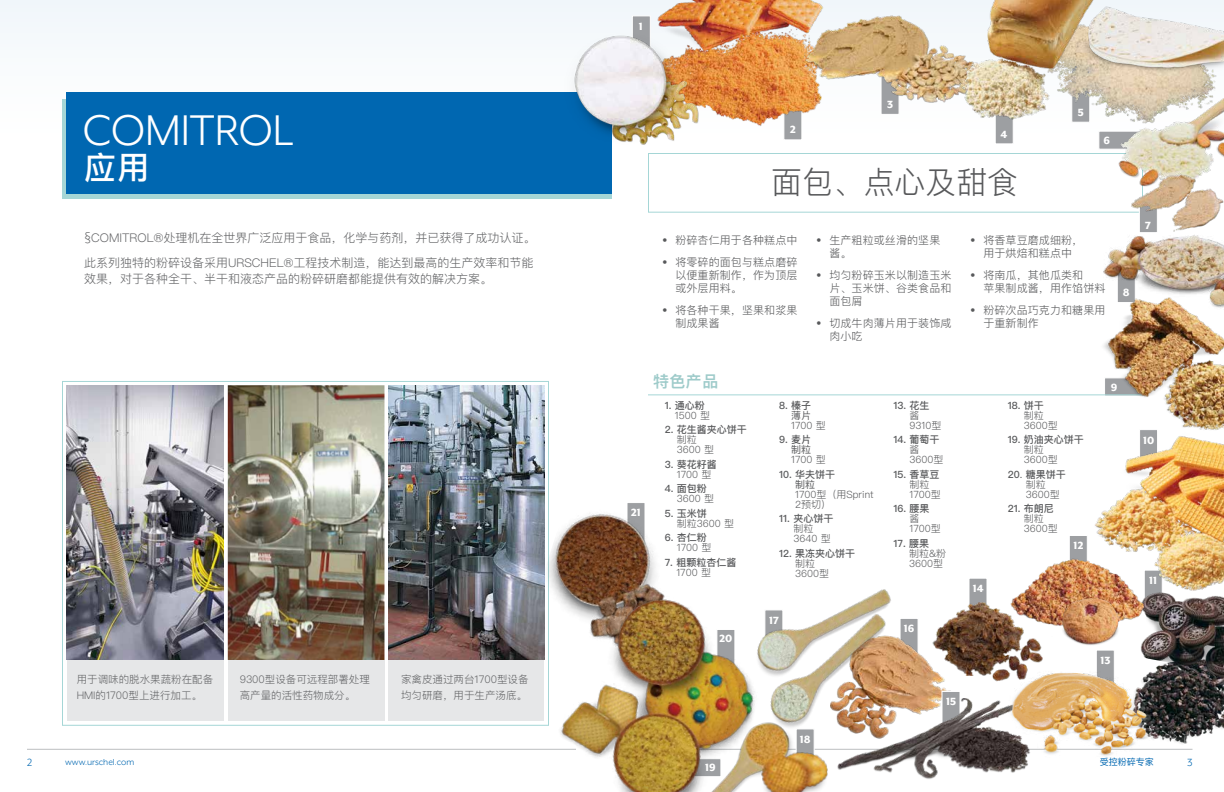
<style>
.page{position:relative;width:1224px;height:792px;background:#fff}
.page>*{position:absolute;margin:0;border:0;box-sizing:border-box;transform-origin:0 0}
.t1{font:49.5px "Mr Eaves XL Mod OT";color:#fff}
.t2{font:500 32px "Ping Fang SC";color:#fff}
.t3{font:300 30.9px "Ping Fang SC";color:#58595b}
.t4{font:600 16px "Ping Fang SC";color:#9ecbca}
.t5{font:300 12px/25px "Ping Fang SC";color:#636466}
.t6{font:800 12px "Mr Eaves XL Mod OT";color:#fff}
.t7{font:12px "Mr Eaves XL Mod OT";color:#0067b1}
.t8{font:300 11px/13px "Ping Fang SC";letter-spacing:.01em;color:#58595b}
.t9{font:300 10.5px/16px "Ping Fang SC";color:#636466}
.t10{font:300 10px/10px "Ping Fang SC";color:#58595b}
.t11{font:500 10px "Ping Fang SC";color:#58595b}
.t12{font:10px "Mr Eaves XL Mod OT";color:#0067b1}
.t13{font:10px "Ping Fang SC";color:#58595b}
.t14{font:9px "Ping Fang SC";color:#0067b1}
.s1{font-weight:500}
.s2{font-weight:400}
</style>
<div class="page">
<div style="left:0;top:0;width:1224px;height:202px;background:#fafcfd"></div>
<div style="left:783px;top:83px;width:19px;height:57px;background:#9d9fa2;border:1px solid #fff"></div>
<div style="left:995px;top:87px;width:19px;height:57px;background:#9d9fa2;border:1px solid #fff"></div>
<div style="left:968px;top:578px;width:20px;height:41px;background:#9d9fa2;border:1px solid #fff"></div>
<div style="left:900px;top:618px;width:19px;height:49px;background:#9d9fa2;border:1px solid #fff"></div>
<img style="left:1152px;top:678px;width:72px;height:72px">
<img style="left:1140px;top:598px;width:84px;height:80px">
<div style="left:1069px;top:535px;width:19px;height:50px;background:#9d9fa2;border:1px solid #fff"></div>
<img style="left:982px;top:558px;width:169px;height:84px">
<img style="left:1042px;top:583px;width:97px;height:62px">
<hr style="left:644px;top:749px;width:548px;height:1px;background:#bcbec0">
<img style="left:1085px;top:438px;width:139px;height:160px">
<hr style="left:27px;top:749px;width:549px;height:1px;background:#bcbec0">
<div style="left:62px;top:99px;width:550px;height:100px;background:#a5d6d6"></div>
<div style="left:67px;top:92px;width:545px;height:102px;background:#0067b1"></div>
<div style="left:67px;top:650px;width:157px;height:71px;background:#e6e7e8"></div>
<div style="left:389px;top:650px;width:155px;height:71px;background:#e6e7e8"></div>
<img style="left:389px;top:385px;width:155px;height:275px">
<hr style="left:648px;top:394px;width:495px;height:1px;background:#a5d6d6">
<div style="left:648px;top:153px;width:495px;height:60px;border:1px solid #a5d6d6"></div>
<img style="left:1077px;top:311px;width:147px;height:127px">
<img style="left:660px;top:0;width:123px;height:126px">
<img style="left:574px;top:15px;width:135px;height:142px">
<img style="left:1103px;top:246px;width:121px;height:65px">
<img style="left:913px;top:602px;width:113px;height:74px">
<img style="left:986px;top:635px;width:62px;height:47px">
<img style="left:1094px;top:113px;width:130px;height:45px">
<img style="left:903px;top:628px;width:64px;height:71px">
<img style="left:802px;top:589px;width:101px;height:110px">
<img style="left:524px;top:476px;width:131px;height:184px">
<img style="left:538px;top:566px;width:264px;height:226px">
<img style="left:695px;top:677px;width:147px;height:115px">
<img style="left:1094px;top:6px;width:130px;height:107px">
<img style="left:67px;top:385px;width:157px;height:275px">
<img style="left:1113px;top:158px;width:111px;height:88px">
<div style="left:228px;top:660px;width:156px;height:61px;background:#e6e7e8"></div>
<img style="left:228px;top:385px;width:156px;height:275px">
<img style="left:783px;top:0;width:214px;height:129px">
<img style="left:946px;top:0;width:148px;height:123px">
<div style="left:1096px;top:650px;width:19px;height:50px;background:#9d9fa2;border:1px solid #fff"></div>
<div style="left:942px;top:691px;width:18px;height:49px;background:#9d9fa2;border:1px solid #fff"></div>
<img style="left:832px;top:699px;width:196px;height:88px">
<img style="left:1006px;top:667px;width:146px;height:93px">
<h1 class="t1" style="left:83px;top:105px;width:212px">COMITROL</h1>
<h2 class="t2" style="left:84px;top:148px;width:67px">应用</h2>
<p class="t5" style="left:84px;top:225px;width:453px">§COMITROL®处理机在全世界广泛应用于食品，化学与药剂，并已获得了成功认证。此系列独特的粉碎设备采用URSCHEL®工程技术制造，能达到最高的生产效率和节能</p>
<p class="t5" style="left:84px;top:266px;width:410px">效果，对于各种全干、半干和液态产品的粉碎研磨都能提供有效的解决方案。</p>
<p class="t9" style="left:77px;top:671px;width:138px">用于调味的脱水果蔬粉在配备<br>HMI的1700型上进行加工。</p>
<p class="t9" style="left:240px;top:671px;width:132px">9300型设备可远程部署处理高产量的活性药物成分。</p>
<p class="t9" style="left:401px;top:671px;width:129px">家禽皮通过两台1700型设备均匀研磨，用于生产汤底。</p>
<p class="t6" style="left:639px;top:19px;width:6px">1</p>
<p class="t6" style="left:790px;top:123px;width:7px">2</p>
<p class="t6" style="left:887px;top:97px;width:8px">3</p>
<p class="t6" style="left:1000px;top:128px;width:8px">4</p>
<h3 class="t3" style="left:771px;top:163px;width:248px">面包、点心及甜食</h3>
<p class="t6" style="left:1078px;top:105px;width:7px">5</p>
<p class="t6" style="left:1104px;top:134px;width:8px">6</p>
<p class="t6" style="left:631px;top:505px;width:11px">21</p>
<p class="t8" style="left:662px;top:233px;width:137px">• 粉碎杏仁用于各种糕点中</p>
<p class="t8" style="left:675px;top:255px;width:124px;text-align:justify;text-indent:-13px">• 将零碎的面包与糕点磨碎以便重新制作，作为顶层或外层用料。</p>
<p class="t8" style="left:675px;top:303px;width:124px;text-indent:-13px">• 将各种干果，坚果和浆果制成果酱</p>
<h3 class="t4" style="left:653px;top:372px;width:67px">特色产品</h3>
<p class="t8" style="left:829px;top:233px;width:112px;text-indent:-13px">• 生产粗粒或丝滑的坚果酱。</p>
<p class="t8" style="left:829px;top:268px;width:124px;text-align:justify;text-indent:-13px">• 均匀粉碎玉米以制造玉米片、玉米饼、谷类食品和面包屑</p>
<p class="t8" style="left:829px;top:316px;width:124px;text-indent:-13px">• 切成牛肉薄片用于装饰咸肉小吃</p>
<p class="t11" style="left:665px;top:399px;width:42px">1. 通心粉</p>
<p class="t10" style="left:675px;top:410px;width:37px">1500 型</p>
<p class="t11" style="left:665px;top:424px;width:84px">2. 花生酱夹心饼干</p>
<p class="t10" style="left:677px;top:435px;width:39px">制粒<br>3600 型</p>
<p class="t11" style="left:665px;top:458px;width:54px">3. 葵花籽酱</p>
<p class="t10" style="left:677px;top:469px;width:36px">1700 型</p>
<p class="t11" style="left:665px;top:483px;width:44px">4. 面包粉</p>
<p class="t10" style="left:677px;top:494px;width:39px">3600 型</p>
<p class="t11" style="left:665px;top:507px;width:44px">5. 玉米饼</p>
<p class="t10" style="left:677px;top:518px;width:59px">制粒3600 型</p>
<p class="t11" style="left:665px;top:532px;width:44px">6. 杏仁粉</p>
<p class="t10" style="left:677px;top:543px;width:36px">1700 型</p>
<p class="t11" style="left:665px;top:556px;width:73px">7. 粗颗粒杏仁酱</p>
<p class="t10" style="left:676px;top:567px;width:36px">1700 型</p>
<p class="t11" style="left:779px;top:399px;width:34px">8. 榛子</p>
<p class="t13" style="left:791px;top:409px;width:21px">薄片</p>
<p class="t10" style="left:791px;top:420px;width:36px">1700 型</p>
<p class="t11" style="left:779px;top:434px;width:34px">9. 麦片</p>
<p class="t13" style="left:791px;top:444px;width:21px">制粒</p>
<p class="t10" style="left:791px;top:455px;width:36px">1700 型</p>
<p class="t11" style="left:779px;top:468px;width:58px">10. 华夫饼干</p>
<p class="t13" style="left:795px;top:478px;width:21px">制粒</p>
<p class="t10" style="left:795px;top:489px;width:80px">1700型（用Sprint<br>2预切）</p>
<p class="t11" style="left:779px;top:513px;width:56px">11. 夹心饼干</p>
<p class="t10" style="left:793px;top:524px;width:39px">制粒<br>3640 型</p>
<p class="t11" style="left:779px;top:547px;width:78px">12. 果冻夹心饼干</p>
<p class="t10" style="left:795px;top:558px;width:35px">制粒<br>3600型</p>
<p class="t11" style="left:893px;top:399px;width:38px">13. 花生</p>
<p class="t10" style="left:910px;top:410px;width:33px">酱<br>9310型</p>
<p class="t11" style="left:893px;top:434px;width:48px">14. 葡萄干</p>
<p class="t10" style="left:910px;top:445px;width:35px">酱<br>3600型</p>
<p class="t11" style="left:893px;top:468px;width:48px">15. 香草豆</p>
<p class="t10" style="left:910px;top:479px;width:33px">制粒<br>1700型</p>
<p class="t11" style="left:893px;top:503px;width:38px">16. 腰果</p>
<p class="t10" style="left:910px;top:514px;width:33px">酱<br>1700型</p>
<p class="t11" style="left:893px;top:537px;width:37px">17. 腰果</p>
<p class="t10" style="left:909px;top:548px;width:39px">制粒&amp;粉<br>3600型</p>
<p class="t6" style="left:719px;top:632px;width:14px">20</p>
<p class="t6" style="left:769px;top:614px;width:11px">17</p>
<p class="t6" style="left:904px;top:622px;width:12px">16</p>
<p class="t6" style="left:800px;top:733px;width:12px">18</p>
<p class="t6" style="left:946px;top:695px;width:12px">15</p>
<p class="t8" style="left:970px;top:233px;width:115px;text-align:center">• 将香草豆磨成细粉，用于烘焙和糕点中</p>
<p class="t8" style="left:983px;top:268px;width:124px;text-indent:-13px">• 将南瓜，其他瓜类和<br>苹果制成酱，用作馅饼料</p>
<p class="t8" style="left:983px;top:303px;width:124px;text-indent:-13px">• 粉碎次品巧克力和糖果用于重新制作</p>
<p class="t6" style="left:1123px;top:286px;width:8px">8</p>
<p class="t6" style="left:973px;top:582px;width:13px">14</p>
<p class="t11" style="left:1008px;top:399px;width:38px">18. 饼干</p>
<p class="t10" style="left:1024px;top:410px;width:35px">制粒<br>3600型</p>
<p class="t11" style="left:1008px;top:434px;width:78px">19. 奶油夹心饼干</p>
<p class="t10" style="left:1024px;top:445px;width:35px">制粒<br>3600型</p>
<p class="t10" style="left:1026px;top:469px;width:41px;text-indent:-18px"><span class="s1">20</span><span class="s2">.</span> <span class="s1">糖果饼干</span>制粒<br>3600型</p>
<p class="t11" style="left:1008px;top:503px;width:48px">21. 布朗尼</p>
<p class="t10" style="left:1024px;top:514px;width:35px">制粒<br>3600型</p>
<p class="t6" style="left:1074px;top:539px;width:11px">12</p>
<p class="t6" style="left:1111px;top:380px;width:8px">9</p>
<p class="t6" style="left:1101px;top:654px;width:12px">13</p>
<p class="t6" style="left:1145px;top:218px;width:7px">7</p>
<p class="t6" style="left:1143px;top:433px;width:13px">10</p>
<p class="t6" style="left:1149px;top:574px;width:10px">11</p>
<p class="t7" style="left:27px;top:756px;width:7px">2</p>
<p class="t12" style="left:65px;top:757px;width:71px">www.urschel.com</p>
<p class="t14" style="left:1100px;top:756px;width:55px">受控粉碎专家</p>
<p class="t7" style="left:1187px;top:756px;width:7px">3</p>
<p class="t6" style="left:705px;top:760px;width:12px">19</p>
</div>
